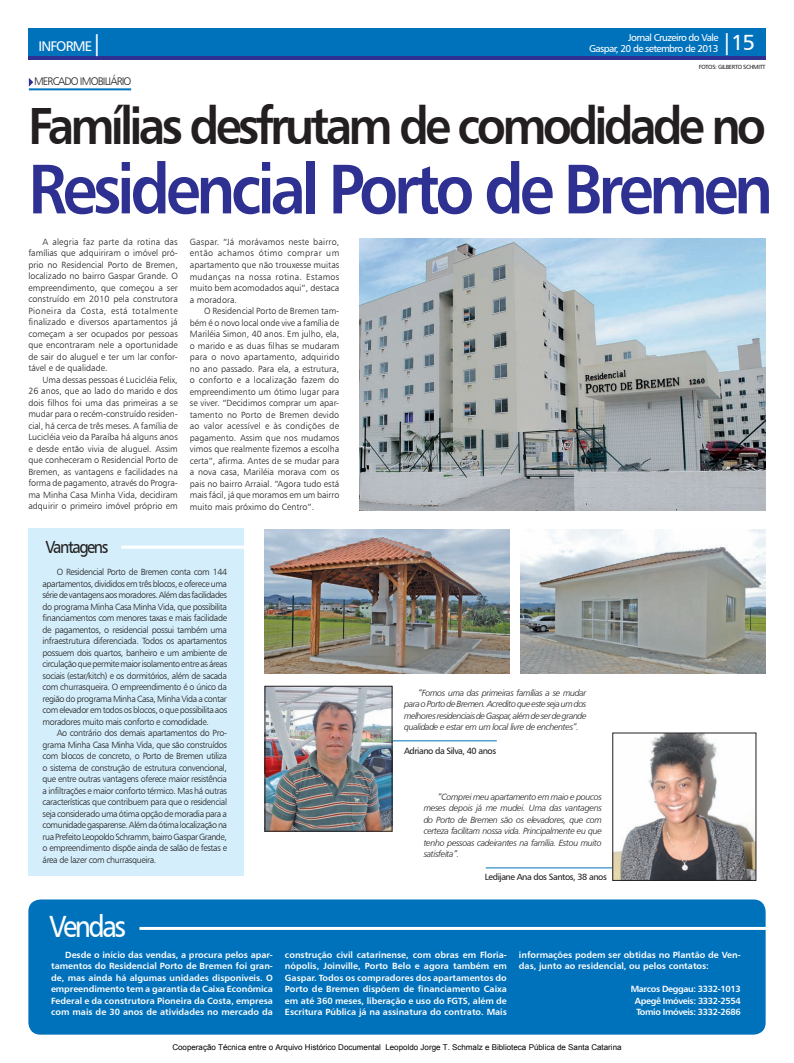
<style>
.page{position:relative;width:794px;height:1063px;background:#fff}
.page>*{position:absolute;margin:0;border:0;box-sizing:border-box;transform-origin:0 0}
.t1{font:70px "Humanist 777 BT Bold B";letter-spacing:-.07em;color:#2e3092;scale:.9 1}
.t2{font:52.4px "Humanist 777 BT Bold B";letter-spacing:-.08em;color:#231f20;scale:.9 1}
.t3{font:30.7px "Humanist 777 BT Roman B";letter-spacing:-.09em;color:#fff;scale:.9 1}
.t4{font:22px "Humanist 777 BT Roman B";color:#fff}
.t5{font:17.5px "Humanist 777 BT Roman B";letter-spacing:-.09em;color:#231f20;scale:.9 1}
.t6{font:14px "Humanist 777 BT Roman B";color:#fff}
.t7{font:11px "Humanist 777 BT Light B";letter-spacing:-.08em;color:#231f20}
.t8{font:10px/11px "Humanist 777 BT Roman B";letter-spacing:-.06em;color:#fff;text-align:right}
.t9{font:9px/11.5px "Humanist 777 BT Light B";color:#231f20;text-align:justify}
.t10{font:9px/11.5px "Humanist 777 BT Bold B";color:#fff;text-align:justify}
.t11{font:9px/11.5px "Humanist 777 BT Light Italic B";letter-spacing:-.04em;color:#231f20;text-align:justify}
.t12{font:9px "Humanist 777 BT Roman B";letter-spacing:-.05em;color:#231f20}
.t13{font:8px "Arial";color:#000}
.t14{font:6px "Humanist 777 BT Roman B";letter-spacing:-.05em;color:#231f20}
</style>
<div class="page">
<hr style="left:390px;top:740px;width:107px;height:1px;background:#0072bc">
<hr style="left:486px;top:867px;width:128px;height:1px;background:#0072bc">
<img style="left:359px;top:239px;width:406px;height:271px">
<div style="left:28px;top:899px;width:737px;height:136px;background:#0072bc;border-radius:12px"></div>
<hr style="left:29px;top:88px;width:102px;height:2px;background:#0072bc">
<div style="left:28px;top:529px;width:216px;height:347px;background:#d4effb"></div>
<hr style="left:121px;top:546px;width:128px;height:3px;background:#fff">
<hr style="left:139px;top:927px;width:633px;height:3px;background:#fff">
<svg style="left:29px;top:78px;width:4px;height:9px"></svg>
<div style="left:28px;top:28px;width:737px;height:29px;background:#0072bc"></div>
<hr style="left:28px;top:57px;width:737px;height:3px;background:#2e3092">
<img style="left:614px;top:735px;width:140px;height:144px">
<div style="left:612px;top:733px;width:144px;height:148px;border:1px solid #231f20"></div>
<img style="left:520px;top:529px;width:245px;height:144px">
<img style="left:265px;top:529px;width:244px;height:144px">
<img style="left:267px;top:688px;width:123px;height:142px">
<div style="left:265px;top:686px;width:127px;height:146px;border:1px solid #231f20"></div>
<h3 class="t6" style="left:39px;top:38px;width:21px">INFORME</h3>
<h3 class="t4" style="left:91px;top:30px;width:12px">|</h3>
<h3 class="t4" style="left:721px;top:29px;width:35px">|15</h3>
<p class="t8" style="left:589px;top:32px;width:131px">Jornal Cruzeiro do Vale<br>Gaspar, 20 de setembro de 2013</p>
<p class="t7" style="left:34px;top:74px;width:99px">MERCADO IMOBILIÁRIO</p>
<p class="t14" style="left:699px;top:64px;width:68px">fotos: gilberto schmitt</p>
<h2 class="t2" style="left:28px;top:93px;width:821px">Famílias desfrutam de comodidade no</h2>
<h1 class="t1" style="left:28px;top:145px;width:829px">Residencial Porto de Bremen</h1>
<p class="t9" style="left:28px;top:236px;width:151px;text-indent:14px">A alegria faz parte da rotina das famílias que adquiriram o imóvel pró&shy;prio no Residencial Porto de Bremen, localizado no bairro Gaspar Grande. O empreendimento, que começou a ser construído em 2010 pela construtora Pioneira da Costa, está totalmente finalizado e diversos apartamentos já começam a ser ocupados por pessoas que encontraram nele a oportunidade de sair do aluguel e ter um lar confor&shy;tável e de qualidade.</p>
<p class="t9" style="left:28px;top:374px;width:151px;text-indent:14px">Uma dessas pessoas é Lucicléia Felix, 26 anos, que ao lado do marido e dos dois filhos foi uma das primeiras a se mudar para o recém-construído residen&shy;cial, há cerca de três meses. A família de Lucicléia veio da Paraíba há alguns anos e desde então vivia de aluguel. Assim que conheceram o Residencial Porto de Bremen, as vantagens e facilidades na forma de pagamento, através do Progra&shy;ma Minha Casa Minha Vida, decidiram adquirir o primeiro imóvel próprio em</p>
<p class="t9" style="left:190px;top:236px;width:151px">Gaspar. “Já morávamos neste bairro, então achamos ótimo comprar um apartamento que não trouxesse muitas mudanças na nossa rotina. Estamos muito bem acomodados aqui”, destaca a moradora.</p>
<p class="t9" style="left:190px;top:305px;width:151px;text-indent:14px">O Residencial Porto de Bremen tam&shy;bém é o novo local onde vive a família de Mariléia Simon, 40 anos. Em julho, ela, o marido e as duas filhas se mudaram para o novo apartamento, adquirido no ano passado. Para ela, a estrutura, o conforto e a localização fazem do empreendimento um ótimo lugar para se viver. “Decidimos comprar um apar&shy;tamento no Porto de Bremen devido ao valor acessível e às condições de pagamento. Assim que nos mudamos vimos que realmente fizemos a escolha certa”, afirma. Antes de se mudar para a nova casa, Mariléia morava com os pais no bairro Arraial. “Agora tudo está mais fácil, já que moramos em um bairro muito mais próximo do Centro”.</p>
<h3 class="t5" style="left:45px;top:536px;width:72px">Vantagens</h3>
<p class="t9" style="left:43px;top:566px;width:186px;text-indent:14px">O Residencial Porto de Bremen conta com 144 apartamentos, divididos em três blocos, e oferece uma série de vantagens aos moradores. Além das facilidades do programa Minha Casa Minha Vida, que possibilita financiamentos com menores taxas e mais facilidade de pagamentos, o residencial possui também uma infraestrutura diferenciada. Todos os apartamentos possuem dois quartos, banheiro e um ambiente de circulação que permite maior isolamento entre as áreas sociais (estar/kitch) e os dormitórios, além de sacada com churrasqueira. O empreendimento é o único da região do programa Minha Casa, Minha Vida a contar com elevador em todos os blocos, o que possibilita aos moradores muito mais conforto e comodidade.</p>
<p class="t9" style="left:43px;top:727px;width:186px;text-indent:14px">Ao contrário dos demais apartamentos do Pro&shy;grama Minha Casa Minha Vida, que são construídos com blocos de concreto, o Porto de Bremen utiliza o sistema de construção de estrutura convencional, que entre outras vantagens oferece maior resistência a infiltrações e maior conforto térmico. Mas há outras características que contribuem para que o residencial seja considerado uma ótima opção de moradia para a comunidade gasparense. Além da ótima localização na rua Prefeito Leopoldo Schramm, bairro Gaspar Grande, o empreendimento dispõe ainda de salão de festas e área de lazer com churrasqueira.</p>
<h3 class="t3" style="left:49px;top:907px;width:87px">Vendas</h3>
<p class="t11" style="left:404px;top:687px;width:184px;text-indent:14px">“Fomos uma das primeiras famílias a se mudar para o Porto de Bremen. Acredito que este seja um dos melhores residenciais de Gaspar, além de ser de grande qualidade e estar em um local livre de enchentes”.</p>
<p class="t12" style="left:404px;top:745px;width:94px">Adriano da Silva, 40 anos</p>
<p class="t11" style="left:424px;top:791px;width:180px;text-indent:14px">“Comprei meu apartamento em maio e poucos meses depois já me mudei. Uma das vantagens do Porto de Bremen são os elevadores, que com certeza facilitam nossa vida. Principalmente eu que tenho pessoas cadeirantes na família. Estou muito satisfeita”.</p>
<p class="t12" style="left:485px;top:871px;width:123px">Ledijane Ana dos Santos, 38 anos</p>
<p class="t10" style="left:51px;top:949px;width:223px;text-indent:14px">Desde o início das vendas, a procura pelos apar&shy;tamentos do Residencial Porto de Bremen foi gran&shy;de, mas ainda há algumas unidades disponíveis. O empreendimento tem a garantia da Caixa Econômica Federal e da construtora Pioneira da Costa, empresa com mais de 30 anos de atividades no mercado da</p>
<p class="t10" style="left:285px;top:949px;width:223px">construção civil catarinense, com obras em Floria&shy;nópolis, Joinville, Porto Belo e agora também em Gaspar. Todos os compradores dos apartamentos do Porto de Bremen dispõem de financiamento Caixa em até 360 meses, liberação e uso do FGTS, além de Escritura Pública já na assinatura do contrato. Mais</p>
<p class="t10" style="left:519px;top:949px;width:223px">informações podem ser obtidas no Plantão de Ven&shy;das, junto ao residencial, ou pelos contatos:</p>
<p class="t10" style="left:635px;top:983px;width:107px;text-indent:-4px">Marcos Deggau: 3332-1013<br>Apegê Imóveis: 3332-2554<br>Tomio Imóveis: 3332-2686</p>
<p class="t13" style="left:172px;top:1042px;width:451px">Cooperação Técnica entre o Arquivo Histórico Documental Leopoldo Jorge T. Schmalz e Biblioteca Pública de Santa Catarina</p>
</div>
